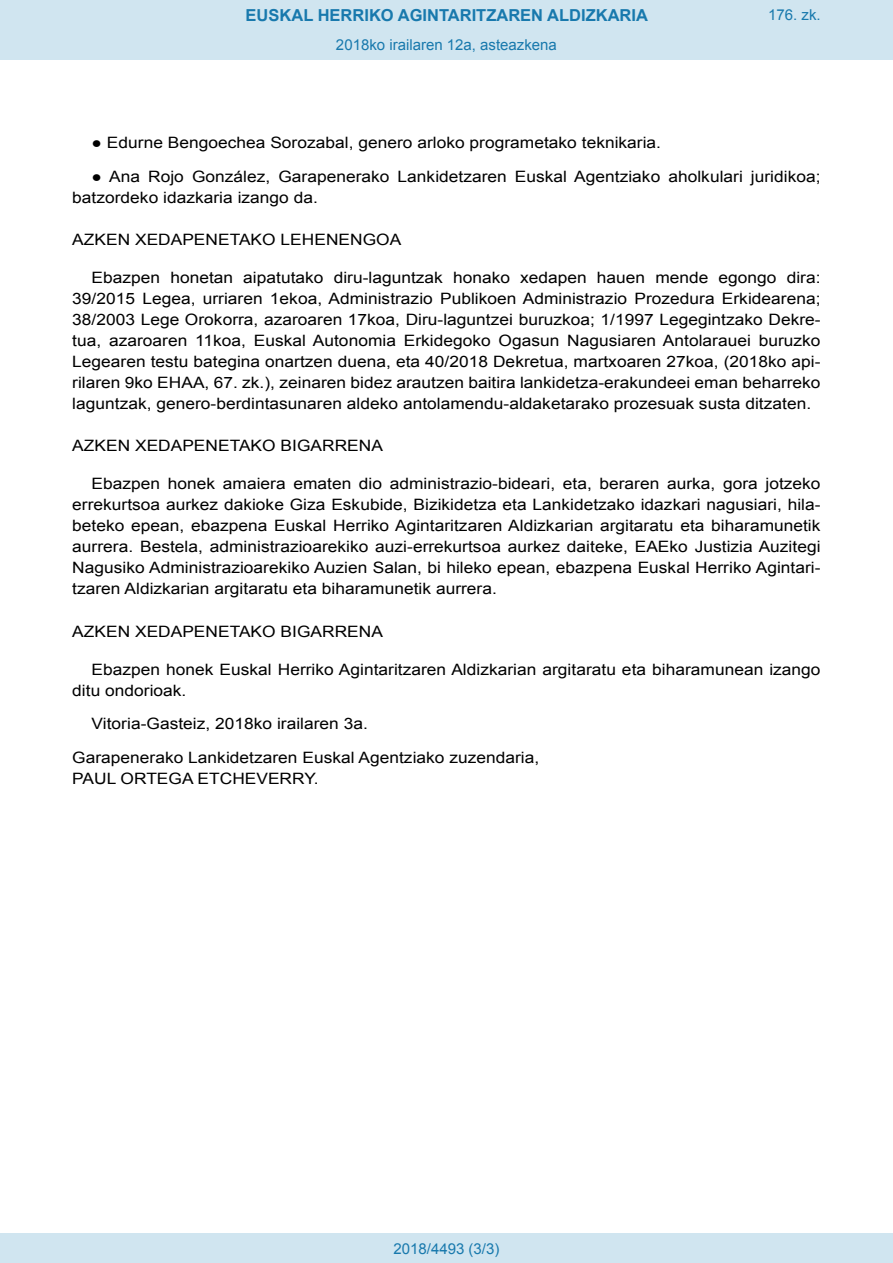
<style>
.page{position:relative;width:893px;height:1263px;background:#fff}
.page>*{position:absolute;margin:0;border:0;box-sizing:border-box;transform-origin:0 0}
.t1{font:700 16.5px "Arial";color:#1879ad}
.BOPVDetalle{font:15.6px/21px "Arial";color:#000;scale:1.11 1}
.BOPVDisposicion{font:15.6px "Arial";color:#000;scale:1.11 1}
.BOPVFirmaPuesto{font:15.6px "Arial";color:#000;scale:1.11 1}
.BOPVFirmaLugFec{font:15.6px "Arial";color:#000;scale:1.11 1}
.BOPVFirmaNombre{font:15.6px "Arial";color:#000;scale:1.11 1}
.Paginacion_Centro{font:15px "Arial";color:#1879ad}
</style>
<div class="page">
<div style="left:0;top:0;width:893px;height:60px;background:#d0e5f0"></div>
<div style="left:0;top:1233px;width:893px;height:30px;background:#d0e5f0"></div>
<p class="t1" style="left:246px;top:4px;width:404px">EUSKAL HERRIKO AGINTARITZAREN ALDIZKARIA</p>
<p class="Paginacion_Centro" style="left:336px;top:35px;width:222px">2018ko irailaren 12a, asteazkena</p>
<p class="Paginacion_Centro" style="left:768px;top:5px;width:54px">176. zk.</p>
<p class="BOPVDetalle" style="left:92px;top:132px;width:514px">● Edurne Bengoechea Sorozabal, genero arloko programetako teknikaria.</p>
<p class="BOPVDetalle" style="left:72px;top:166px;width:676px;text-indent:19px">● Ana Rojo González, Garapenerako Lankidetzaren Euskal Agentziako aholkulari juridikoa; batzordeko idazkaria izango da.</p>
<p class="BOPVDisposicion" style="left:72px;top:229px;width:298px">AZKEN XEDAPENETAKO LEHENENGOA</p>
<p class="BOPVDetalle" style="left:72px;top:267px;width:676px;text-align:justify;text-indent:19px">Ebazpen honetan aipatutako diru-laguntzak honako xedapen hauen mende egongo dira:<br>39/2015 Legea, urriaren 1ekoa, Administrazio Publikoen Administrazio Prozedura Erkidearena; 38/2003 Lege Orokorra, azaroaren 17koa, Diru-laguntzei buruzkoa; 1/1997 Legegintzako Dekre&shy;tua, azaroaren 11koa, Euskal Autonomia Erkidegoko Ogasun Nagusiaren Antolarauei buruzko Legearen testu bategina onartzen duena, eta 40/2018 Dekretua, martxoaren 27koa, (2018ko api&shy;rilaren 9ko EHAA, 67. zk.), zeinaren bidez arautzen baitira lankidetza-erakundeei eman beharreko laguntzak, genero-berdintasunaren aldeko antolamendu-aldaketarako prozesuak susta ditzaten.</p>
<p class="BOPVDisposicion" style="left:72px;top:436px;width:281px">AZKEN XEDAPENETAKO BIGARRENA</p>
<p class="BOPVDetalle" style="left:72px;top:474px;width:676px;text-align:justify;text-indent:19px">Ebazpen honek amaiera ematen dio administrazio-bideari, eta, beraren aurka, gora jotzeko errekurtsoa aurkez dakioke Giza Eskubide, Bizikidetza eta Lankidetzako idazkari nagusiari, hila&shy;beteko epean, ebazpena Euskal Herriko Agintaritzaren Aldizkarian argitaratu eta biharamunetik aurrera. Bestela, administrazioarekiko auzi-errekurtsoa aurkez daiteke, EAEko Justizia Auzitegi Nagusiko Administrazioarekiko Auzien Salan, bi hileko epean, ebazpena Euskal Herriko Agintari&shy;tzaren Aldizkarian argitaratu eta biharamunetik aurrera.</p>
<p class="BOPVDisposicion" style="left:72px;top:621px;width:281px">AZKEN XEDAPENETAKO BIGARRENA</p>
<p class="BOPVDetalle" style="left:72px;top:659px;width:676px;text-indent:19px">Ebazpen honek Euskal Herriko Agintaritzaren Aldizkarian argitaratu eta biharamunean izango ditu ondorioak.</p>
<p class="BOPVFirmaLugFec" style="left:92px;top:714px;width:250px">Vitoria-Gasteiz, 2018ko irailaren 3a.</p>
<p class="BOPVFirmaPuesto" style="left:72px;top:747px;width:422px">Garapenerako Lankidetzaren Euskal Agentziako zuzendaria,</p>
<p class="BOPVFirmaNombre" style="left:72px;top:768px;width:223px">PAUL ORTEGA ETCHEVERRY.</p>
<p class="Paginacion_Centro" style="left:393px;top:1238px;width:107px">2018/4493 (3/3)</p>
</div>
